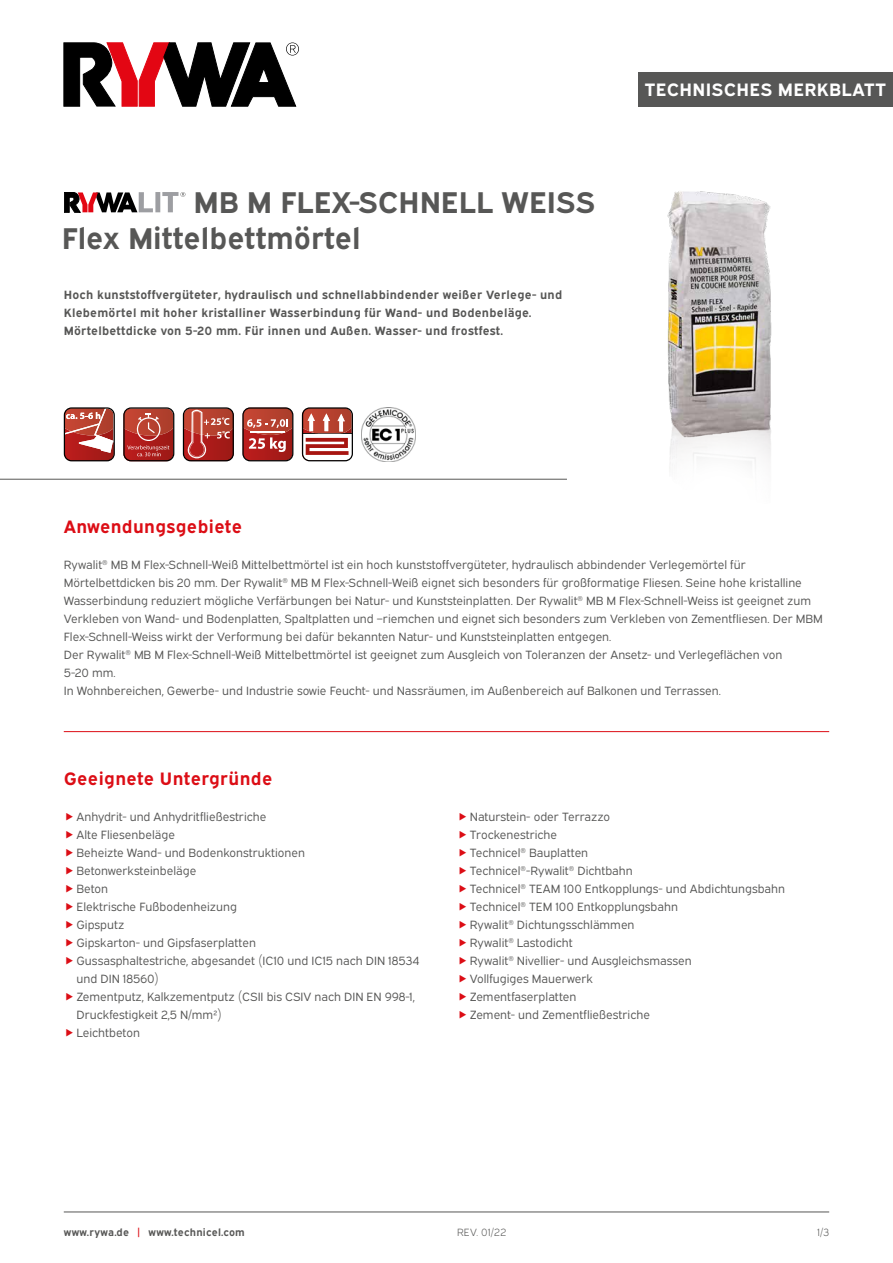
<style>
.page{position:relative;width:893px;height:1263px;background:#fff}
.page>*{position:absolute;margin:0;border:0;box-sizing:border-box;transform-origin:0 0}
.t1{font:700 30px/36px "Expressway Rg";color:#575756}
.t2{font:700 18px "Expressway Rg";letter-spacing:.02em;color:#dc0d15}
.t3{font:700 18px "Expressway Rg";letter-spacing:.02em;color:#fff}
.t4{font:12px/18px "Expressway Bk";color:#575756}
.t5{font:700 12px/18px "Expressway Rg";letter-spacing:.02em;color:#575756}
.t6{font:700 10.5px "Expressway Rg";letter-spacing:.02em;color:#575756}
.t7{font:10.5px "Expressway Lt";letter-spacing:.02em;color:#575756}
.s1{color:#dc0d15}
</style>
<div class="page">
<div style="left:638px;top:72px;width:255px;height:34px;background:#575756"></div>
<hr style="left:64px;top:1212px;width:765px;height:1px;background:#575756">
<svg style="left:64px;top:43px;width:235px;height:63px"></svg>
<img style="left:361px;top:408px;width:54px;height:53px">
<img style="left:667px;top:191px;width:105px;height:278px">
<hr style="left:0;top:479px;width:567px;height:1px;background:#575756">
<hr style="left:64px;top:731px;width:765px;height:1px;background:#dc0d15">
<svg style="left:64px;top:192px;width:89px;height:20px"></svg>
<div style="left:155px;top:192px;width:5px;height:20px;background:#9d9ea2"></div>
<svg style="left:162px;top:192px;width:23px;height:20px"></svg>
<svg style="left:64px;top:407px;width:51px;height:54px"></svg>
<svg style="left:123px;top:407px;width:51px;height:54px;background:#ac4038"></svg>
<svg style="left:183px;top:407px;width:51px;height:54px;background:#ad453d"></svg>
<svg style="left:242px;top:407px;width:51px;height:54px;background:#b14d46"></svg>
<svg style="left:302px;top:407px;width:51px;height:54px"></svg>
<h1 class="t1" style="left:62px;top:181px;width:535px;text-indent:132px">MB M FLEX-SCHNELL WEISS<br>Flex Mittelbettmörtel</h1>
<p class="t5" style="left:64px;top:285px;width:500px">Hoch kunststoffvergüteter, hydraulisch und schnellabbindender weißer Verlege- und<br>Klebemörtel mit hoher kristalliner Wasserbindung für Wand- und Bodenbeläge.<br>Mörtelbettdicke von 5-20 mm. Für innen und Außen. Wasser- und frostfest.</p>
<h2 class="t3" style="left:645px;top:76px;width:243px">TECHNISCHES MERKBLATT</h2>
<h2 class="t2" style="left:64px;top:513px;width:180px">Anwendungsgebiete</h2>
<p class="t4" style="left:64px;top:555px;width:760px">Rywalit<sup>®</sup> MB M Flex-Schnell-Weiß Mittelbettmörtel ist ein hoch kunststoffvergüteter, hydraulisch abbindender Verlegemörtel für Mörtelbettdicken bis 20 mm. Der Rywalit<sup>®</sup> MB M Flex-Schnell-Weiß eignet sich besonders für großformatige Fliesen. Seine hohe kristalline Wasserbindung reduziert mögliche Verfärbungen bei Natur- und Kunststeinplatten. Der Rywalit<sup>®</sup> MB M Flex-Schnell-Weiss ist geeignet zum Verkleben von Wand- und Bodenplatten, Spaltplatten und –riemchen und eignet sich besonders zum Verkleben von Zementfliesen. Der MBM Flex-Schnell-Weiss wirkt der Verformung bei dafür bekannten Natur- und Kunststeinplatten entgegen.<br>Der Rywalit<sup>®</sup> MB M Flex-Schnell-Weiß Mittelbettmörtel ist geeignet zum Ausgleich von Toleranzen der Ansetz- und Verlegeflächen von<br>5-20 mm.<br>In Wohnbereichen, Gewerbe- und Industrie sowie Feucht- und Nassräumen, im Außenbereich auf Balkonen und Terrassen.</p>
<h2 class="t2" style="left:64px;top:765px;width:210px">Geeignete Untergründe</h2>
<p class="t4" style="left:77px;top:807px;width:344px">Anhydrit- und Anhydritfließestriche<br>Alte Fliesenbeläge<br>Beheizte Wand- und Bodenkonstruktionen<br>Betonwerksteinbeläge<br>Beton<br>Elektrische Fußbodenheizung<br>Gipsputz<br>Gipskarton- und Gipsfaserplatten<br>Gussasphaltestriche, abgesandet (IC10 und IC15 nach DIN 18534 und DIN 18560)<br>Zementputz, Kalkzementputz (CSII bis CSIV nach DIN EN 998-1,<br>Druckfestigkeit 2,5 N/mm²)<br>Leichtbeton</p>
<p class="t4" style="left:470px;top:807px;width:317px">Naturstein- oder Terrazzo<br>Trockenestriche<br>Technicel<sup>®</sup> Bauplatten<br>Technicel<sup>®</sup>-Rywalit<sup>®</sup> Dichtbahn<br>Technicel<sup>®</sup> TEAM 100 Entkopplungs- und Abdichtungsbahn<br>Technicel<sup>®</sup> TEM 100 Entkopplungsbahn<br>Rywalit<sup>®</sup> Dichtungsschlämmen<br>Rywalit<sup>®</sup> Lastodicht<br>Rywalit<sup>®</sup> Nivellier- und Ausgleichsmassen<br>Vollfugiges Mauerwerk<br>Zementfaserplatten<br>Zement- und Zementfließestriche</p>
<p class="t6" style="left:64px;top:1223px;width:183px">www.rywa.de <span class="s1">|</span> www.technicel.com</p>
<p class="t7" style="left:457px;top:1224px;width:51px">REV. 01/22</p>
<p class="t7" style="left:817px;top:1224px;width:13px">1/3</p>
</div>
